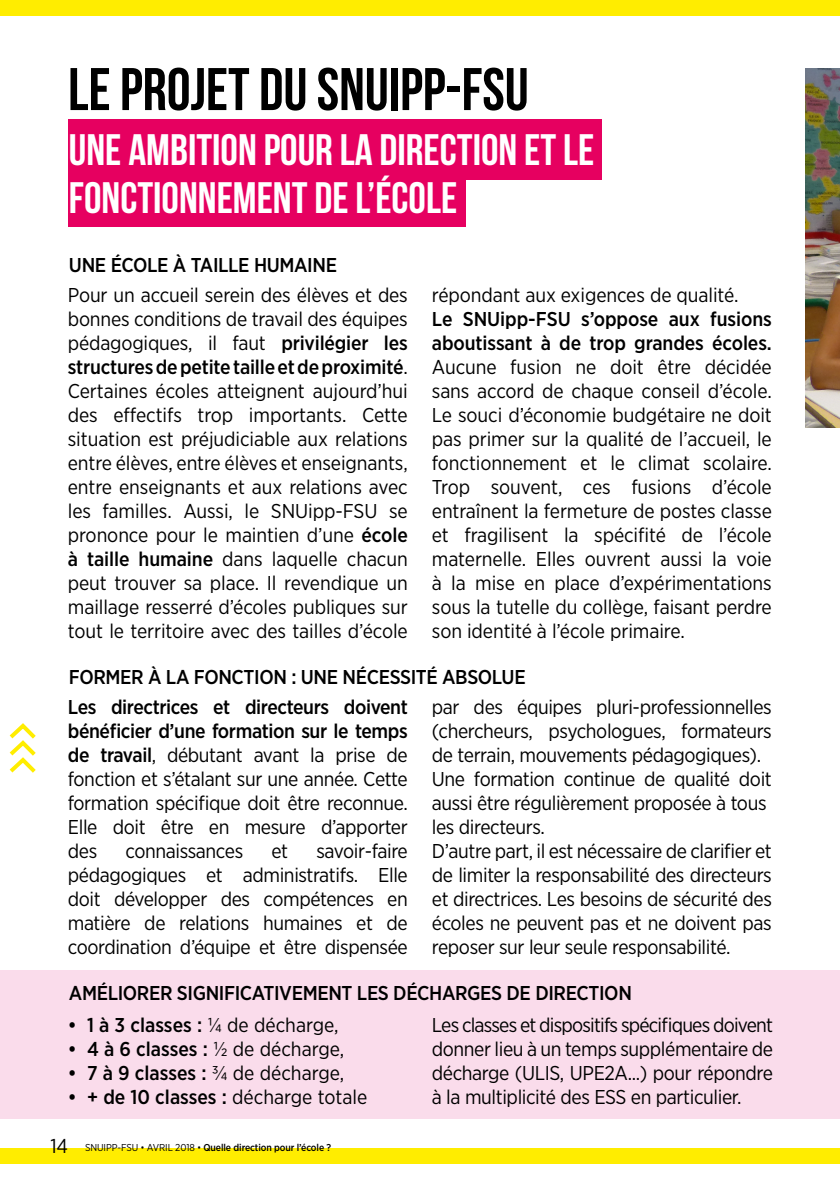
<style>
.page{position:relative;width:840px;height:1191px;background:#fff}
.page>*{position:absolute;margin:0;border:0;box-sizing:border-box;transform-origin:0 0}
.t1{font:60px "Bebas Neue";color:#000}
.t2{font:44px/48px "Bebas Neue";color:#fff}
.t3{font:20px/24px "Gotham Narrow";letter-spacing:-.02em;color:#000;text-align:justify}
.t4{font:500 20px/24px "Gotham Narrow";letter-spacing:-.02em;color:#000}
.t5{font:500 20px "Gotham Narrow";color:#000}
.t6{font:500 10px "Gotham Narrow";letter-spacing:-.01em;color:#000}
.s1{font-weight:500}
.s2{font-weight:400}
.s3{font-weight:300}
</style>
<div class="page">
<div style="left:0;top:1148px;width:839px;height:16px;background:#ffed00"></div>
<div style="left:0;top:0;width:839px;height:15px;background:#ffed00"></div>
<div style="left:0;top:969px;width:839px;height:149px;background:#fadceb"></div>
<div style="left:68px;top:119px;width:533px;height:61px;background:#e60060"></div>
<div style="left:68px;top:166px;width:397px;height:60px;background:#e60060"></div>
<svg style="left:9px;top:723px;width:27px;height:50px"></svg>
<img style="left:805px;top:68px;width:34px;height:359px">
<h1 class="t1" style="left:68px;top:56px;width:462px">LE PROJET DU SNUIPP-FSU</h1>
<h2 class="t2" style="left:69px;top:125px;width:526px">UNE AMBITION POUR LA DIRECTION ET LE<br>FONCTIONNEMENT DE L’ÉCOLE</h2>
<p class="t4" style="left:69px;top:252px;width:269px">UNE ÉCOLE À TAILLE HUMAINE</p>
<p class="t3" style="left:68px;top:282px;width:341px">Pour un accueil serein des élèves et des bonnes conditions de travail des équipes pédagogiques, il faut <span class="s1">privilégier les structures de petite taille et de proximité</span>.<br>Certaines écoles atteignent aujourd’hui des effectifs trop importants. Cette situation est préjudiciable aux relations entre élèves, entre élèves et enseignants, entre enseignants et aux relations avec les familles. Aussi, le SNUipp-FSU se prononce pour le maintien d’une <span class="s1">école à taille humaine</span> dans laquelle chacun peut trouver sa place. Il revendique un maillage resserré d’écoles publiques sur tout le territoire avec des tailles d’école</p>
<p class="t3" style="left:431px;top:282px;width:308px">répondant aux exigences de qualité.</p>
<p class="t4" style="left:431px;top:306px;width:341px">Le SNUipp-FSU s’oppose aux fusions aboutissant à de trop grandes écoles.</p>
<p class="t3" style="left:431px;top:354px;width:341px">Aucune fusion ne doit être décidée sans accord de chaque conseil d’école.<br>Le souci d’économie budgétaire ne doit pas primer sur la qualité de l’accueil, le fonctionnement et le climat scolaire.<br>Trop souvent, ces fusions d’école entraînent la fermeture de postes classe et fragilisent la spécifité de l’école maternelle. Elles ouvrent aussi la voie à la mise en place d’expérimentations sous la tutelle du collège, faisant perdre son identité à l’école primaire.</p>
<p class="t4" style="left:69px;top:664px;width:458px">FORMER À LA FONCTION : UNE NÉCESSITÉ ABSOLUE</p>
<p class="t3" style="left:68px;top:694px;width:341px"><span class="s1">Les directrices et directeurs doivent bénéficier d’une formation sur le temps de travail</span>, débutant avant la prise de fonction et s’étalant sur une année. Cette formation spécifique doit être reconnue.<br>Elle doit être en mesure d’apporter des</p>
<p class="t3" style="left:68px;top:838px;width:341px;text-indent:248px">savoir-faire pédagogiques et administratifs. Elle doit développer des compétences en matière de relations humaines et de coordination d’équipe et être dispensée</p>
<p class="t3" style="left:125px;top:838px;width:119px">connaissances</p>
<p class="t3" style="left:271px;top:838px;width:18px">et</p>
<p class="t3" style="left:431px;top:694px;width:341px;text-align:left">par des équipes pluri-professionnelles (chercheurs, psychologues, formateurs de terrain, mouvements pédagogiques).<br>Une formation continue de qualité doit aussi être régulièrement proposée à tous les directeurs.<br>D’autre part, il est nécessaire de clarifier et de limiter la responsabilité des directeurs et directrices. Les besoins de sécurité des écoles ne peuvent pas et ne doivent pas reposer sur leur seule responsabilité.</p>
<p class="t4" style="left:69px;top:980px;width:564px">AMÉLIORER SIGNIFICATIVEMENT LES DÉCHARGES DE DIRECTION</p>
<p class="t5" style="left:68px;top:1012px;width:272px">• 1 à 3 classes : <span class="s2">¼ de décharge,</span></p>
<p class="t5" style="left:68px;top:1036px;width:278px">• 4 à 6 classes : <span class="s2">½ de décharge,</span></p>
<p class="t5" style="left:68px;top:1060px;width:278px">• 7 à 9 classes : <span class="s2">¾ de décharge,</span></p>
<p class="t5" style="left:68px;top:1084px;width:301px">• + de 10 classes : <span class="s2">décharge totale</span></p>
<p class="t3" style="left:51px;top:1133px;width:19px">14</p>
<p class="t6" style="left:85px;top:1140px;width:247px"><span class="s2">SNUIPP-FSU</span> <span class="s3">•</span> <span class="s2">AVRIL 2018</span> <span class="s3">•</span> Quelle direction pour l’école ?</p>
<p class="t3" style="left:431px;top:1012px;width:342px">Les classes et dispositifs spécifiques doivent donner lieu à un temps supplémentaire de décharge (ULIS, UPE2A...) pour répondre à la multiplicité des ESS en particulier.</p>
</div>
